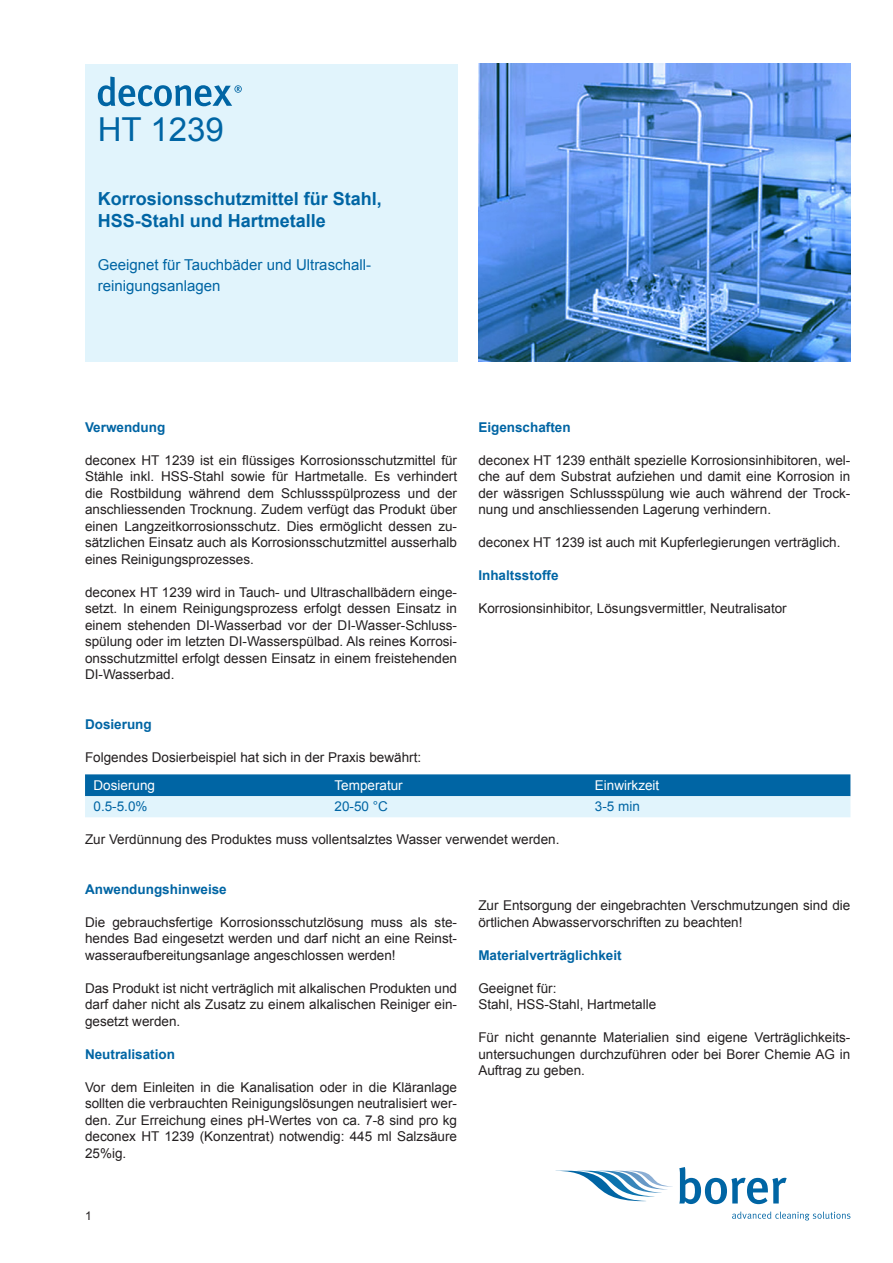
<style>
.page{position:relative;width:893px;height:1263px;background:#fff}
.page>*{position:absolute;margin:0;border:0;box-sizing:border-box;transform-origin:0 0}
.ProdBez_1_Seite{font:33px "Arial";color:#0065a4}
.Produkt-Titel{font:700 18px/21.6px "Arial";color:#0065a4}
.Produkt-Untertitel{font:15px/21px "Arial";color:#0065a4}
.Text{font:13.5px/16.5px "Arial";color:#231f20;text-align:justify}
.Texttitel{font:700 13.5px "Arial";color:#0065a4}
.Tabelleninhalt{font:13.5px "Arial";color:#fff}
.Tabelleninhalt-2{font:13.5px "Arial";color:#0065a4}
.t1{font:12px "Arial";color:#231f20}
</style>
<div class="page">
<div style="left:85px;top:64px;width:372px;height:297px;background:#e1f4fc"></div>
<svg style="left:562px;top:1171px;width:111px;height:30px"></svg>
<svg style="left:679px;top:1167px;width:108px;height:37px"></svg>
<svg style="left:732px;top:1211px;width:118px;height:9px"></svg>
<svg style="left:98px;top:77px;width:144px;height:29px"></svg>
<img style="left:479px;top:64px;width:371px;height:297px">
<svg style="left:85px;top:774px;width:765px;height:43px;background:#70accf"></svg>
<p class="ProdBez_1_Seite" style="left:98px;top:108px;width:127px">HT 1239</p>
<p class="Produkt-Titel" style="left:98px;top:189px;width:286px">Korrosionsschutzmittel für Stahl,<br>HSS-Stahl und Hartmetalle</p>
<p class="Produkt-Untertitel" style="left:98px;top:255px;width:275px">Geeignet für Tauchbäder und Ultraschall&shy;reinigungsanlagen</p>
<p class="Texttitel" style="left:85px;top:418px;width:82px">Verwendung</p>
<p class="Text" style="left:85px;top:452px;width:374px">deconex HT 1239 ist ein flüssiges Korrosionsschutzmittel für Stähle inkl. HSS-Stahl sowie für Hartmetalle. Es verhindert die Rostbildung während dem Schlussspülprozess und der anschliessenden Trocknung. Zudem verfügt das Produkt über einen Langzeitkorrosionsschutz. Dies ermöglicht dessen zu&shy;sätzlichen Einsatz auch als Korrosionsschutzmittel ausserhalb eines Reinigungsprozesses.</p>
<p class="Text" style="left:85px;top:584px;width:374px">deconex HT 1239 wird in Tauch- und Ultraschallbädern einge&shy;setzt. In einem Reinigungsprozess erfolgt dessen Einsatz in einem stehenden DI-Wasserbad vor der DI-Wasser-Schluss&shy;spülung oder im letzten DI-Wasserspülbad. Als reines Korrosi&shy;onsschutzmittel erfolgt dessen Einsatz in einem freistehenden DI-Wasserbad.</p>
<p class="Texttitel" style="left:478px;top:418px;width:94px">Eigenschaften</p>
<p class="Text" style="left:478px;top:452px;width:374px">deconex HT 1239 enthält spezielle Korrosionsinhibitoren, wel&shy;che auf dem Substrat aufziehen und damit eine Korrosion in der wässrigen Schlussspülung wie auch während der Trock&shy;nung und anschliessenden Lagerung verhindern.</p>
<p class="Text" style="left:478px;top:534px;width:364px">deconex HT 1239 ist auch mit Kupferlegierungen verträglich.</p>
<p class="Texttitel" style="left:478px;top:566px;width:82px">Inhaltsstoffe</p>
<p class="Text" style="left:478px;top:600px;width:310px">Korrosionsinhibitor, Lösungsvermittler, Neutralisator</p>
<p class="Texttitel" style="left:85px;top:715px;width:68px">Dosierung</p>
<p class="Text" style="left:85px;top:749px;width:338px">Folgendes Dosierbeispiel hat sich in der Praxis bewährt:</p>
<p class="Tabelleninhalt" style="left:94px;top:777px;width:63px">Dosierung</p>
<p class="Tabelleninhalt" style="left:334px;top:777px;width:70px">Temperatur</p>
<p class="Tabelleninhalt" style="left:595px;top:777px;width:66px">Einwirkzeit</p>
<p class="Tabelleninhalt-2" style="left:94px;top:798px;width:56px">0.5-5.0%</p>
<p class="Tabelleninhalt-2" style="left:334px;top:798px;width:55px">20-50 °C</p>
<p class="Tabelleninhalt-2" style="left:595px;top:798px;width:47px">3-5 min</p>
<p class="Text" style="left:85px;top:831px;width:476px">Zur Verdünnung des Produktes muss vollentsalztes Wasser verwendet werden.</p>
<p class="Texttitel" style="left:85px;top:880px;width:143px">Anwendungshinweise</p>
<p class="Text" style="left:85px;top:914px;width:374px">Die gebrauchsfertige Korrosionsschutzlösung muss als ste&shy;hendes Bad eingesetzt werden und darf nicht an eine Reinst&shy;wasseraufbereitungsanlage angeschlossen werden!</p>
<p class="Text" style="left:85px;top:980px;width:374px">Das Produkt ist nicht verträglich mit alkalischen Produkten und darf daher nicht als Zusatz zu einem alkalischen Reiniger ein&shy;gesetzt werden.</p>
<p class="Texttitel" style="left:85px;top:1045px;width:92px">Neutralisation</p>
<p class="Text" style="left:85px;top:1079px;width:374px">Vor dem Einleiten in die Kanalisation oder in die Kläranlage sollten die verbrauchten Reinigungslösungen neutralisiert wer&shy;den. Zur Erreichung eines pH-Wertes von ca. 7-8 sind pro kg deconex HT 1239 (Konzentrat) notwendig: 445 ml Salzsäure 25%ig.</p>
<p class="t1" style="left:85px;top:1208px;width:8px">1</p>
<p class="Text" style="left:478px;top:897px;width:374px">Zur Entsorgung der eingebrachten Verschmutzungen sind die örtlichen Abwasservorschriften zu beachten!</p>
<p class="Texttitel" style="left:478px;top:946px;width:145px">Materialverträglichkeit</p>
<p class="Text" style="left:478px;top:980px;width:80px">Geeignet für:</p>
<p class="Text" style="left:478px;top:996px;width:179px">Stahl, HSS-Stahl, Hartmetalle</p>
<p class="Text" style="left:478px;top:1029px;width:374px">Für nicht genannte Materialien sind eigene Verträglichkeits&shy;untersuchungen durchzuführen oder bei Borer Chemie AG in Auftrag zu geben.</p>
</div>
